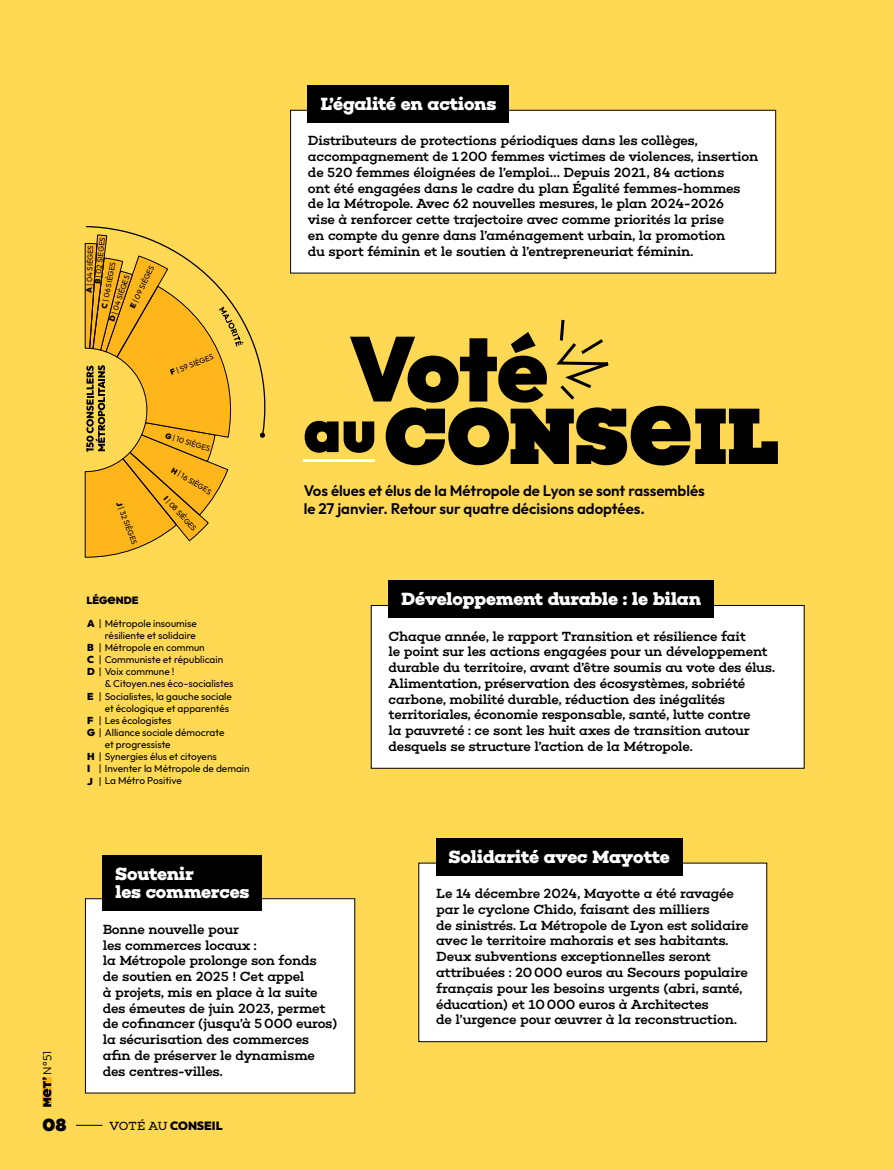
<style>
.page{position:relative;width:893px;height:1170px;background:#fff}
.page>*{position:absolute;margin:0;border:0;box-sizing:border-box;transform-origin:0 0}
.meT_Vote-au-conseil{font:900 91.05px "Outfit";color:#000}
.meT_Vote-au-conseil-2{font:900 81.3px "Choplin";letter-spacing:-.015em;color:#000}
.meT_Vote-au-conseil_sous-titre{font:700 18px/18px "Choplin";letter-spacing:-.015em;color:#fff}
.t1{font:900 18px "Choplin";color:#000}
.Chapo_MeT{font:600 15px/17.2px "Outfit";color:#000}
.meT_VAC-COURANT{font:500 13.5px/15.8px "Choplin";letter-spacing:-.02em;color:#000}
.t2{font:900 12px "Outfit";color:#000}
.t3{font:300 12px "Outfit";color:#000}
.t4{font:900 10.5px "Outfit";color:#000}
.t5{font:10.05px "Outfit";color:#000}
.t6{font:7.8px "Outfit";color:#000}
.s1{font-weight:900}
.s2{font-weight:700;font-size:15px}
.s3{font-family:"Outfit";font-size:62.25px}
.s4{font-weight:700;font-size:116.1px}
.s5{font-family:"Choplin";font-weight:400}
</style>
<div class="page">
<div style="left:0;top:0;width:893px;height:1169px;background:#ffd854"></div>
<hr style="left:303px;top:459px;width:71px;height:3px;background:#fff">
<svg style="left:556px;top:319px;width:53px;height:81px"></svg>
<div style="left:291px;top:110px;width:485px;height:163px;background:#fff"></div>
<div style="left:290px;top:110px;width:486px;height:163px;border:1px solid #000"></div>
<div style="left:308px;top:85px;width:201px;height:38px;background:#000"></div>
<div style="left:371px;top:605px;width:433px;height:163px;background:#fff"></div>
<div style="left:388px;top:580px;width:326px;height:37px;background:#000"></div>
<div style="left:419px;top:863px;width:348px;height:178px;background:#fff"></div>
<div style="left:436px;top:837px;width:246px;height:38px;background:#000"></div>
<div style="left:85px;top:898px;width:270px;height:194px;background:#fff"></div>
<div style="left:85px;top:898px;width:270px;height:195px;border:1px solid #000"></div>
<div style="left:102px;top:855px;width:160px;height:55px;background:#000"></div>
<svg style="left:85px;top:226px;width:181px;height:331px"></svg>
<svg style="left:76px;top:1124px;width:26px;height:1px"></svg>
<svg style="left:43px;top:1077px;width:8px;height:29px"></svg>
<p class="t6" style="left:93px;top:283px;width:48px;rotate:-84deg"><span class="s1">B</span> | 02 SIÈGES</p>
<p class="t6" style="left:84px;top:293px;width:50px;rotate:-88deg"><span class="s1">A</span> | 04 SIÈGES</p>
<p class="t6" style="left:99px;top:307px;width:49px;rotate:-79deg"><span class="s1">C</span> | 06 SIÈGES</p>
<p class="t6" style="left:107px;top:319px;width:50px;rotate:-71deg"><span class="s1">D</span> | 04 SIÈGES</p>
<p class="t6" style="left:128px;top:306px;width:48px;rotate:-65deg"><span class="s1">E</span> | 09 SIÈGES</p>
<p class="t6" style="left:169px;top:368px;width:47px;rotate:-21deg"><span class="s1">F</span> | 59 SIÈGES</p>
<p class="t6" style="left:123px;top:500px;width:47px;rotate:69deg"><span class="s1">J</span> | 32 SIÈGES</p>
<p class="t6" style="left:167px;top:430px;width:48px;rotate:17deg"><span class="s1">G</span> | 10 SIÈGES</p>
<p class="t6" style="left:175px;top:465px;width:47px;rotate:31deg"><span class="s1">H</span> | 16 SIÈGES</p>
<p class="t6" style="left:169px;top:493px;width:46px;rotate:48deg"><span class="s1">I</span> | 08 SIÈGES</p>
<p class="t4" style="left:86px;top:593px;width:54px">LÉG<span class="s2">e</span>NDE</p>
<p class="t5" style="left:87px;top:617px;width:111px"><span class="s1">A</span> | Métropole insoumise</p>
<p class="t5" style="left:105px;top:629px;width:93px">résiliente et solidaire</p>
<p class="t5" style="left:87px;top:641px;width:119px"><span class="s1">B</span> | Métropole en commun</p>
<p class="t5" style="left:87px;top:653px;width:138px"><span class="s1">C</span> | Communiste et républicain</p>
<p class="t5" style="left:87px;top:665px;width:89px"><span class="s1">D</span> | Voix commune !</p>
<p class="t5" style="left:105px;top:677px;width:130px">&amp; Citoyen.nes éco-socialistes</p>
<p class="t5" style="left:87px;top:689px;width:146px"><span class="s1">E</span> | Socialistes, la gauche sociale</p>
<p class="t5" style="left:105px;top:701px;width:126px">et écologique et apparentés</p>
<p class="t5" style="left:87px;top:713px;width:86px"><span class="s1">F</span> | Les écologistes</p>
<p class="t5" style="left:87px;top:726px;width:139px"><span class="s1">G</span> | Alliance sociale démocrate</p>
<p class="t5" style="left:105px;top:738px;width:67px">et progressiste</p>
<p class="t5" style="left:87px;top:750px;width:131px"><span class="s1">H</span> | Synergies élus et citoyens</p>
<p class="t5" style="left:87px;top:762px;width:164px"><span class="s1">I</span> | Inventer la Métropole de demain</p>
<p class="t5" style="left:87px;top:774px;width:96px"><span class="s1">J</span> | La Métro Positive</p>
<h2 class="meT_Vote-au-conseil_sous-titre" style="left:320px;top:95px;width:178px">L’égalité en actions</h2>
<p class="meT_VAC-COURANT" style="left:308px;top:133px;width:452px">Distributeurs de protections périodiques dans les collèges, accompagnement de 1200 femmes victimes de violences, insertion de 520 femmes éloignées de l’emploi… Depuis 2021, 84 actions<br>ont été engagées dans le cadre du plan Égalité femmes-hommes de la Métropole. Avec 62 nouvelles mesures, le plan 2024-2026<br>vise à renforcer cette trajectoire avec comme priorités la prise<br>en compte du genre dans l’aménagement urbain, la promotion<br>du sport féminin et le soutien à l’entrepreneuriat féminin.</p>
<h1 class="meT_Vote-au-conseil" style="left:349px;top:308px;width:200px">Voté</h1>
<h1 class="meT_Vote-au-conseil-2" style="left:304px;top:386px;width:477px"><span class="s3">au</span> CONS<span class="s4">e</span>IL</h1>
<p class="Chapo_MeT" style="left:304px;top:483px;width:403px">Vos élues et élus de la Métropole de Lyon se sont rassemblés le 27 janvier. Retour sur quatre décisions adoptées.</p>
<h2 class="meT_Vote-au-conseil_sous-titre" style="left:401px;top:590px;width:302px">Développement durable : le bilan</h2>
<p class="meT_VAC-COURANT" style="left:389px;top:628px;width:388px">Chaque année, le rapport Transition et résilience fait<br>le point sur les actions engagées pour un développement durable du territoire, avant d’être soumis au vote des élus.<br>Alimentation, préservation des écosystèmes, sobriété carbone, mobilité durable, réduction des inégalités territoriales, économie responsable, santé, lutte contre<br>la pauvreté : ce sont les huit axes de transition autour desquels se structure l’action de la Métropole.</p>
<p class="t3" style="left:40px;top:1074px;width:25px;rotate:-90deg">N°51</p>
<h3 class="t1" style="left:43px;top:1113px;width:25px">08</h3>
<h2 class="meT_Vote-au-conseil_sous-titre" style="left:115px;top:865px;width:136px">Soutenir<br>les commerces</h2>
<p class="meT_VAC-COURANT" style="left:103px;top:921px;width:236px">Bonne nouvelle pour<br>les commerces locaux :<br>la Métropole prolonge son fonds<br>de soutien en 2025 ! Cet appel<br>à projets, mis en place à la suite des émeutes de juin 2023, permet de cofinancer (jusqu’à 5000 euros) la sécurisation des commerces afin de préserver le dynamisme des centres-villes.</p>
<p class="t2" style="left:109px;top:1117px;width:115px"><span class="s5">VOTÉ AU</span> CONSEIL</p>
<h2 class="meT_Vote-au-conseil_sous-titre" style="left:449px;top:847px;width:223px">Solidarité avec Mayotte</h2>
<p class="meT_VAC-COURANT" style="left:436px;top:885px;width:314px">Le 14 décembre 2024, Mayotte a été ravagée par le cyclone Chido, faisant des milliers<br>de sinistrés. La Métropole de Lyon est solidaire avec le territoire mahorais et ses habitants.<br>Deux subventions exceptionnelles seront attribuées : 20000 euros au Secours populaire français pour les besoins urgents (abri, santé, éducation) et 10000 euros à Architectes<br>de l’urgence pour œuvrer à la reconstruction.</p>
</div>
